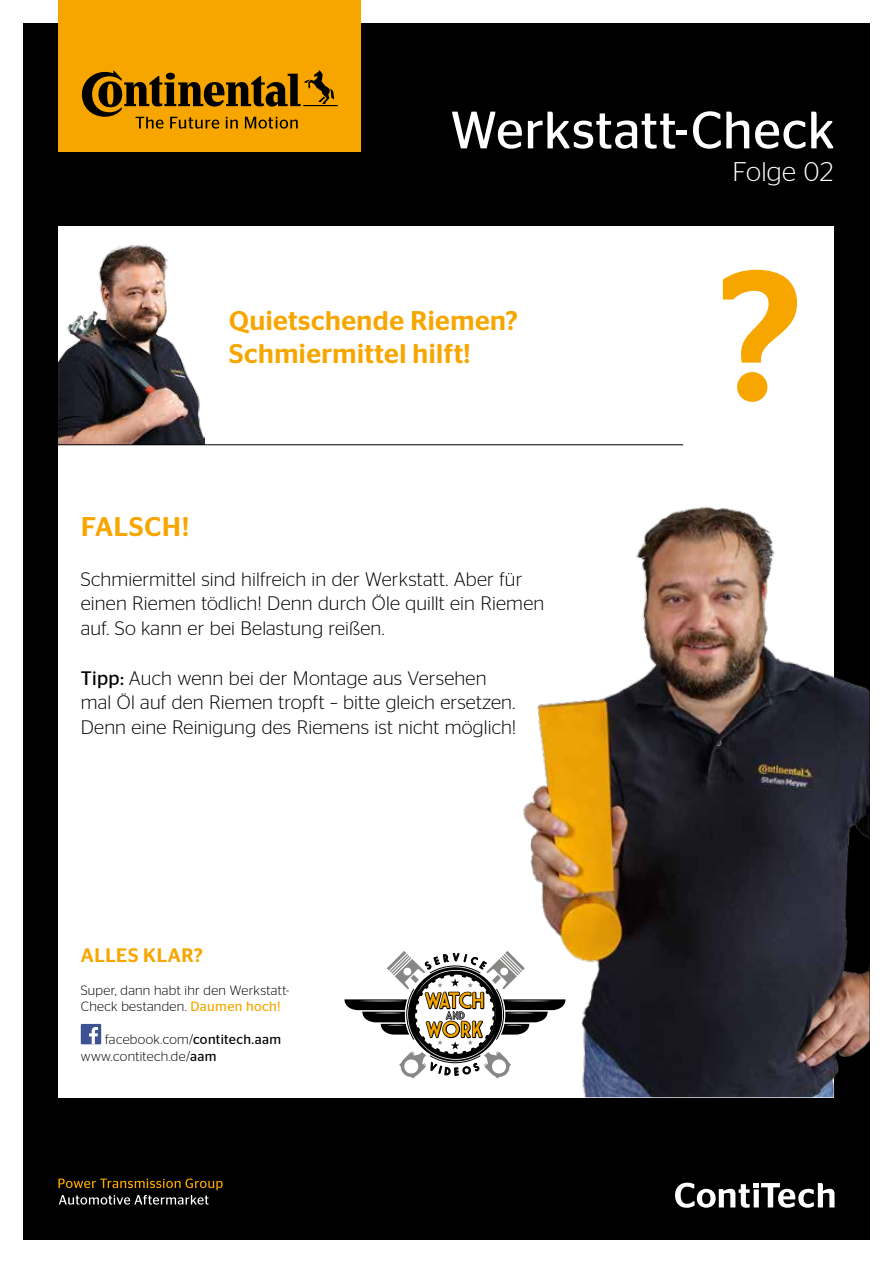
<style>
.page{position:relative;width:893px;height:1263px;background:#fff}
.page>*{position:absolute;margin:0;border:0;box-sizing:border-box;transform-origin:0 0}
.t1{font:500 184.95px "Continental Stag Sans";color:#f7a600}
.t2{font:52.5px "Continental Stag Sans";letter-spacing:.01em;color:#fff}
.t3{font:500 27px/33px "Continental Stag Sans";letter-spacing:.02em;color:#f7a600}
.t4{font:300 27px "Continental Stag Sans";letter-spacing:.01em;color:#fff}
.t5{font:21.6px/29px "Market Deco";letter-spacing:-.055em;color:#f7a600}
.t6{font:300 19.5px/24.8px "Continental Stag Sans";letter-spacing:.01em;color:#000}
.t7{font:500 19.5px "Continental Stag Sans";letter-spacing:.025em;color:#f7a600}
.t8{font:300 13.5px/16.5px "Continental Stag Sans";letter-spacing:.025em;color:#000}
.t9{font:10.2px "Market Deco";color:#878786}
.s1{font-weight:400}
.s2{font-weight:400;color:#f7a600}
</style>
<div class="page">
<div style="left:23px;top:23px;width:847px;height:1216px;background:#000"></div>
<div style="left:59px;top:226px;width:775px;height:871px;background:#fff"></div>
<svg style="left:675px;top:1183px;width:159px;height:25px"></svg>
<svg style="left:58px;top:1178px;width:165px;height:26px"></svg>
<img style="left:389px;top:444px;width:481px;height:653px">
<img style="left:59px;top:245px;width:146px;height:199px">
<hr style="left:23px;top:444px;width:660px;height:1px;background:#000">
<div style="left:81px;top:1024px;width:20px;height:20px;background:#3d5193"></div>
<svg style="left:89px;top:1027px;width:9px;height:17px"></svg>
<div style="left:58px;top:0;width:303px;height:152px;background:#f7a600"></div>
<svg style="left:82px;top:70px;width:256px;height:59px"></svg>
<svg style="left:344px;top:951px;width:221px;height:127px"></svg>
<h2 class="t2" style="left:450px;top:100px;width:386px">Werkstatt-Check</h2>
<h3 class="t4" style="left:732px;top:157px;width:104px">Folge 02</h3>
<h3 class="t3" style="left:229px;top:304px;width:290px">Quietschende Riemen?<br>Schmiermittel hilft!</h3>
<h3 class="t3" style="left:81px;top:510px;width:110px">FALSCH!</h3>
<p class="t6" style="left:81px;top:566px;width:465px">Schmiermittel sind hilfreich in der Werkstatt. Aber für einen Riemen tödlich! Denn durch Öle quillt ein Riemen auf. So kann er bei Belastung reißen.</p>
<p class="t6" style="left:81px;top:665px;width:437px"><span class="s1">Tipp:</span> Auch wenn bei der Montage aus Versehen mal Öl auf den Riemen tropft – bitte gleich ersetzen.<br>Denn eine Reinigung des Riemens ist nicht möglich!</p>
<p class="t7" style="left:81px;top:944px;width:123px">ALLES KLAR?</p>
<p class="t8" style="left:81px;top:982px;width:210px">Super, dann habt ihr den Werkstatt-<br>Check bestanden. <span class="s2">Daumen hoch!</span></p>
<p class="t8" style="left:81px;top:1031px;width:202px;text-indent:24px">facebook.com/<span class="s1">contitech.aam </span>www.contitech.de/<span class="s1">aam</span></p>
<p class="t5" style="left:424px;top:986px;width:62px">WATCH<br>WORK</p>
<p class="t9" style="left:445px;top:1010px;width:21px">and</p>
<h1 class="t1" style="left:719px;top:230px;width:85px">?</h1>
</div>
